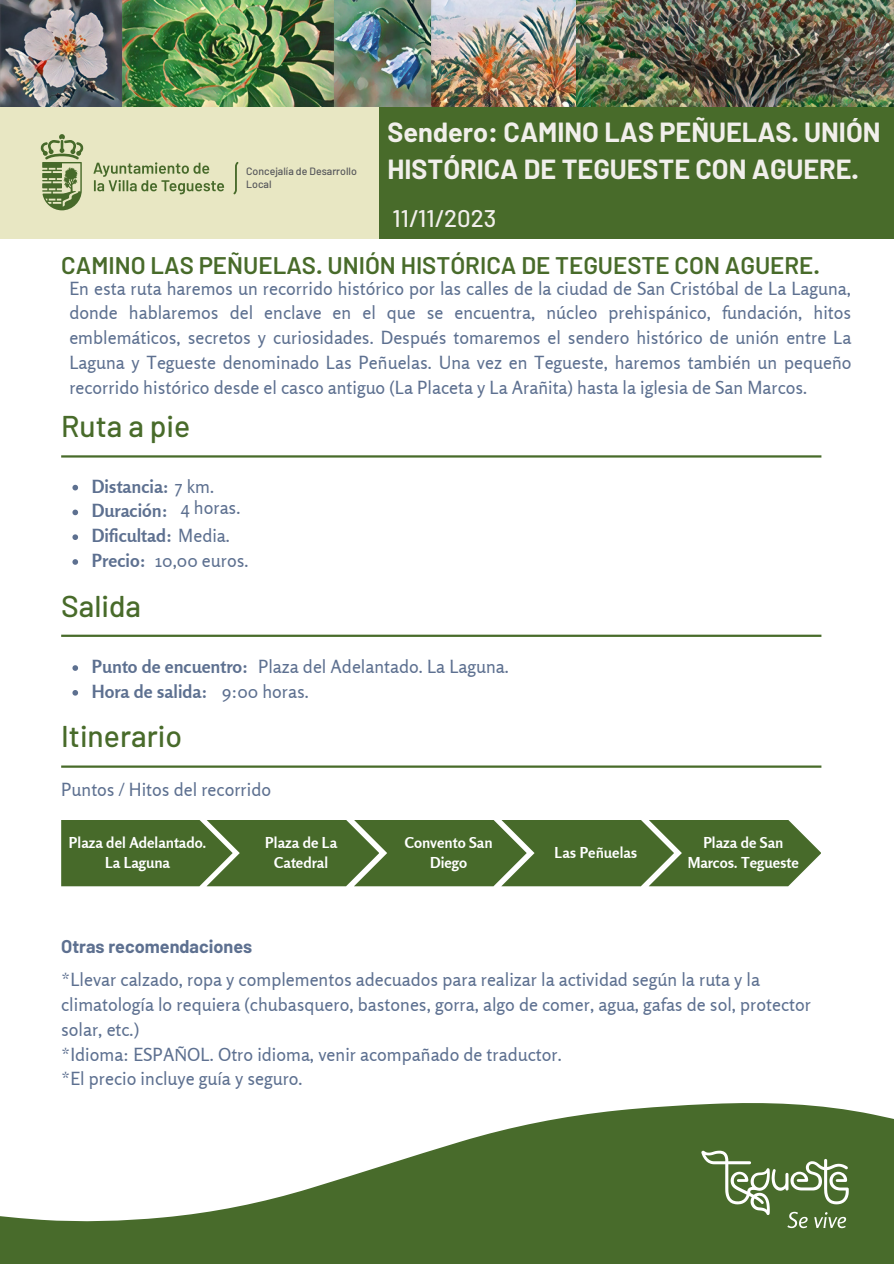
<style>
.page{position:relative;width:894px;height:1264px;background:#fff}
.page>*{position:absolute;margin:0;border:0;box-sizing:border-box;transform-origin:0 0}
.t1{font:500 30px "Barlow";color:#486b2a}
.t2{font:700 27px/37.2px "Barlow";color:#f1efeb}
.t3{font:600 24px "Barlow";color:#486b2a}
.t4{font:500 24px "Barlow";color:#f1efeb}
.t5{font:18px/24.8px "Rosario";color:#5d7090;text-align:justify}
.t6{font:700 18px/24.8px "Rosario";color:#5d7090}
.t7{font:700 18px "Barlow";color:#5d7090}
.t8{font:700 15px/20.2px "Rosario";color:#fff;text-align:center}
.t9{font:500 10.5px/12.9px "Barlow";color:#55565a}
.s1{font-weight:400}
</style>
<div class="page">
<img style="left:0;top:0;width:122px;height:107px">
<img style="left:333px;top:0;width:98px;height:107px">
<img style="left:431px;top:0;width:462px;height:107px">
<img style="left:122px;top:0;width:211px;height:107px">
<hr style="left:61px;top:455px;width:760px;height:2px;background:#486b2a">
<hr style="left:61px;top:634px;width:760px;height:3px;background:#486b2a">
<hr style="left:61px;top:765px;width:760px;height:2px;background:#486b2a">
<div style="left:0;top:107px;width:382px;height:131px;background:#e8e7c3"></div>
<div style="left:379px;top:107px;width:514px;height:131px;background:#486b2a"></div>
<svg style="left:61px;top:820px;width:759px;height:66px;background:#527337"></svg>
<svg style="left:0;top:1103px;width:893px;height:160px;fill:#486b2b"></svg>
<svg style="left:701px;top:1150px;width:147px;height:78px;background:#698652"></svg>
<svg style="left:72px;top:485px;width:6px;height:5px"></svg>
<svg style="left:72px;top:509px;width:6px;height:6px"></svg>
<svg style="left:72px;top:534px;width:6px;height:6px"></svg>
<svg style="left:72px;top:559px;width:6px;height:6px"></svg>
<svg style="left:72px;top:665px;width:6px;height:6px"></svg>
<svg style="left:72px;top:690px;width:6px;height:5px"></svg>
<svg style="left:41px;top:134px;width:42px;height:76px"></svg>
<svg style="left:93px;top:162px;width:131px;height:32px"></svg>
<svg style="left:233px;top:162px;width:5px;height:32px"></svg>
<p class="t9" style="left:246px;top:164px;width:112px">Concejalía de Desarrollo<br>Local</p>
<h2 class="t2" style="left:387px;top:113px;width:494px">Sendero: CAMINO LAS PEÑUELAS. UNIÓN<br>HISTÓRICA DE TEGUESTE CON AGUERE.</h2>
<h3 class="t4" style="left:392px;top:203px;width:105px">11/11/2023</h3>
<h3 class="t3" style="left:61px;top:250px;width:760px">CAMINO LAS PEÑUELAS. UNIÓN HISTÓRICA DE TEGUESTE CON AGUERE.</h3>
<p class="t5" style="left:69px;top:275px;width:783px">En esta ruta haremos un recorrido histórico por las calles de la ciudad de San Cristóbal de La Laguna, donde hablaremos del enclave en el que se encuentra, núcleo prehispánico, fundación, hitos emblemáticos, secretos y curiosidades. Después tomaremos el sendero histórico de unión entre La Laguna y Tegueste denominado Las Peñuelas. Una vez en Tegueste, haremos también un pequeño recorrido histórico desde el casco antiguo (La Placeta y La Arañita) hasta la iglesia de San Marcos.</p>
<h1 class="t1" style="left:61px;top:407px;width:130px">Ruta a pie</h1>
<p class="t6" style="left:92px;top:473px;width:140px">Distancia: <span class="s1">7 km.<br></span>Duración:<br>Dificultad: <span class="s1">Media.<br></span>Precio:</p>
<p class="t5" style="left:181px;top:495px;width:61px">4 horas.</p>
<p class="t5" style="left:155px;top:548px;width:95px">10,00 euros.</p>
<h1 class="t1" style="left:61px;top:586px;width:81px">Salida</h1>
<p class="t6" style="left:92px;top:654px;width:218px">Punto de encuentro:<br>Hora de salida: <span class="s1">9:00 horas.</span></p>
<p class="t5" style="left:258px;top:654px;width:252px">Plaza del Adelantado. La Laguna.</p>
<h1 class="t1" style="left:61px;top:717px;width:122px">Itinerario</h1>
<p class="t5" style="left:61px;top:776px;width:211px">Puntos / Hitos del recorrido</p>
<p class="t8" style="left:69px;top:832px;width:139px">Plaza del Adelantado.<br>La Laguna</p>
<p class="t8" style="left:265px;top:832px;width:73px">Plaza de La<br>Catedral</p>
<p class="t8" style="left:404px;top:832px;width:89px">Convento San<br>Diego</p>
<p class="t8" style="left:554px;top:842px;width:84px">Las Peñuelas</p>
<p class="t8" style="left:687px;top:832px;width:113px">Plaza de San<br>Marcos. Tegueste</p>
<p class="t7" style="left:61px;top:935px;width:193px">Otras recomendaciones</p>
<p class="t5" style="left:61px;top:967px;width:751px;text-align:left">*Llevar calzado, ropa y complementos adecuados para realizar la actividad según la ruta y la climatología lo requiera (chubasquero, bastones, gorra, algo de comer, agua, gafas de sol, protector solar, etc.)<br>*Idioma: ESPAÑOL. Otro idioma, venir acompañado de traductor.<br>*El precio incluye guía y seguro.</p>
</div>
